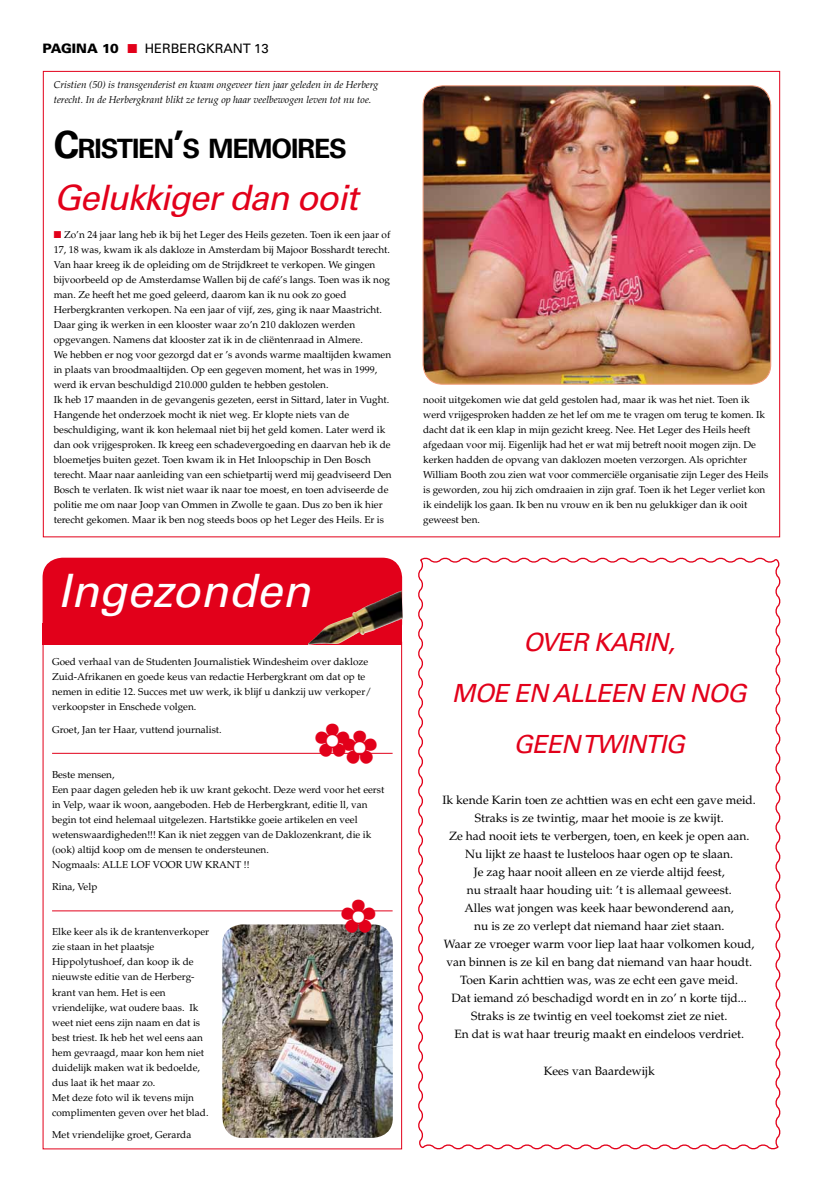
<style>
.page{position:relative;width:823px;height:1191px;background:#fff}
.page>*{position:absolute;margin:0;border:0;box-sizing:border-box;transform-origin:0 0}
.t1{font:italic 46px "Univers";color:#fff}
.t2{font:italic 35px "Univers";letter-spacing:-.03em;color:#e2001a}
.t3{font:700 26.6px "Univers";letter-spacing:-.045em;color:#000}
.t4{font:italic 25px/51px "Univers";letter-spacing:-.03em;color:#e2001a;text-align:center}
.t5{font:13px "Univers";color:#000}
.t6{font:12px/18px "Palatino";color:#000;text-align:center}
.t7{font:10px/15px "Palatino";color:#000}
.t8{font:italic 10px/15px "Palatino";color:#000}
.s1{font-weight:900}
.s2{color:#e2001a}
.s3{font-size:38px}
</style>
<div class="page">
<hr style="left:52px;top:753px;width:340px;height:1px;background:#e2001a">
<hr style="left:52px;top:910px;width:340px;height:1px;background:#e2001a">
<div style="left:43px;top:622px;width:359px;height:22px;background:#e2001a"></div>
<div style="left:43px;top:557px;width:359px;height:85px;background:#e2001a;border-radius:20px"></div>
<img style="left:424px;top:86px;width:346px;height:298px">
<div style="left:422px;top:85px;width:348px;height:300px;border:1px solid #f29a79;border-radius:20px"></div>
<svg style="left:418px;top:557px;width:363px;height:593px"></svg>
<img style="left:222px;top:924px;width:170px;height:213px">
<svg style="left:341px;top:910px;width:34px;height:22px"></svg>
<svg style="left:315px;top:752px;width:61px;height:2px"></svg>
<h3 class="t5" style="left:43px;top:41px;width:227px"><span class="s1">PAGINA 10</span> <span class="s2">■</span> HERBERGKRANT 13</h3>
<p class="t8" style="left:54px;top:77px;width:326px">Cristien (50) is transgenderist en kwam ongeveer tien jaar geleden in de Herberg terecht. In de Herbergkrant blikt ze terug op haar veelbewogen leven tot nu toe.</p>
<h3 class="t3" style="left:54px;top:133px;width:292px"><span class="s3">C</span>RISTIEN<span class="s3">’</span>S MEMOIRES</h3>
<h2 class="t2" style="left:54px;top:176px;width:305px">Gelukkiger dan ooit</h2>
<p class="t7" style="left:54px;top:227px;width:339px"><span class="s2">■</span> Zo’n 24 jaar lang heb ik bij het Leger des Heils gezeten. Toen ik een jaar of 17, 18 was, kwam ik als dakloze in Amsterdam bij Majoor Bosshardt terecht.<br>Van haar kreeg ik de opleiding om de Strijdkreet te verkopen. We gingen bijvoorbeeld op de Amsterdamse Wallen bij de café’s langs. Toen was ik nog man. Ze heeft het me goed geleerd, daarom kan ik nu ook zo goed Herbergkranten verkopen. Na een jaar of vijf, zes, ging ik naar Maastricht.<br>Daar ging ik werken in een klooster waar zo’n 210 daklozen werden opgevangen. Namens dat klooster zat ik in de cliëntenraad in Almere.<br>We hebben er nog voor gezorgd dat er ’s avonds warme maaltijden kwamen in plaats van broodmaaltijden. Op een gegeven moment, het was in 1999, werd ik ervan beschuldigd 210.000 gulden te hebben gestolen.<br>Ik heb 17 maanden in de gevangenis gezeten, eerst in Sittard, later in Vught.<br>Hangende het onderzoek mocht ik niet weg. Er klopte niets van de beschuldiging, want ik kon helemaal niet bij het geld komen. Later werd ik dan ook vrijgesproken. Ik kreeg een schadevergoeding en daarvan heb ik de bloemetjes buiten gezet. Toen kwam ik in Het Inloopschip in Den Bosch terecht. Maar naar aanleiding van een schietpartij werd mij geadviseerd Den Bosch te verlaten. Ik wist niet waar ik naar toe moest, en toen adviseerde de politie me om naar Joop van Ommen in Zwolle te gaan. Dus zo ben ik hier terecht gekomen. Maar ik ben nog steeds boos op het Leger des Heils. Er is</p>
<h1 class="t1" style="left:58px;top:563px;width:254px">Ingezonden</h1>
<p class="t7" style="left:52px;top:654px;width:320px">Goed verhaal van de Studenten Journalistiek Windesheim over dakloze Zuid-Afrikanen en goede keus van redactie Herbergkrant om dat op te nemen in editie 12. Succes met uw werk, ik blijf u dankzij uw verkoper/ verkoopster in Enschede volgen.</p>
<p class="t7" style="left:52px;top:722px;width:171px">Groet, Jan ter Haar, vuttend journalist.</p>
<p class="t7" style="left:52px;top:767px;width:333px">Beste mensen,<br>Een paar dagen geleden heb ik uw krant gekocht. Deze werd voor het eerst in Velp, waar ik woon, aangeboden. Heb de Herbergkrant, editie ll, van begin tot eind helemaal uitgelezen. Hartstikke goeie artikelen en veel wetenswaardigheden!!! Kan ik niet zeggen van de Daklozenkrant, die ik (ook) altijd koop om de mensen te ondersteunen.<br>Nogmaals: ALLE LOF VOOR UW KRANT !!</p>
<p class="t7" style="left:52px;top:879px;width:47px">Rina, Velp</p>
<p class="t7" style="left:52px;top:924px;width:158px">Elke keer als ik de krantenverkoper zie staan in het plaatsje<br>Hippolytushoef, dan koop ik de nieuwste editie van de Herberg&shy;krant van hem. Het is een vriendelijke, wat oudere baas. Ik weet niet eens zijn naam en dat is best triest. Ik heb het wel eens aan hem gevraagd, maar kon hem niet duidelijk maken wat ik bedoelde, dus laat ik het maar zo.<br>Met deze foto wil ik tevens mijn complimenten geven over het blad.</p>
<p class="t7" style="left:52px;top:1127px;width:141px">Met vriendelijke groet, Gerarda</p>
<p class="t7" style="left:423px;top:392px;width:346px">nooit uitgekomen wie dat geld gestolen had, maar ik was het niet. Toen ik werd vrijgesproken hadden ze het lef om me te vragen om terug te komen. Ik dacht dat ik een klap in mijn gezicht kreeg. Nee. Het Leger des Heils heeft afgedaan voor mij. Eigenlijk had het er wat mij betreft nooit mogen zijn. De kerken hadden de opvang van daklozen moeten verzorgen. Als oprichter William Booth zou zien wat voor commerciële organisatie zijn Leger des Heils is geworden, zou hij zich omdraaien in zijn graf. Toen ik het Leger verliet kon ik eindelijk los gaan. Ik ben nu vrouw en ik ben nu gelukkiger dan ik ooit geweest ben.</p>
<h3 class="t4" style="left:451px;top:617px;width:296px">OVER KARIN,<br>MOE EN ALLEEN EN NOG<br>GEEN TWINTIG</h3>
<p class="t6" style="left:442px;top:791px;width:315px">Ik kende Karin toen ze achttien was en echt een gave meid.<br>Straks is ze twintig, maar het mooie is ze kwijt.<br>Ze had nooit iets te verbergen, toen, en keek je open aan.<br>Nu lijkt ze haast te lusteloos haar ogen op te slaan.<br>Je zag haar nooit alleen en ze vierde altijd feest,<br>nu straalt haar houding uit: ’t is allemaal geweest.<br>Alles wat jongen was keek haar bewonderend aan,<br>nu is ze zo verlept dat niemand haar ziet staan.<br>Waar ze vroeger warm voor liep laat haar volkomen koud, van binnen is ze kil en bang dat niemand van haar houdt.<br>Toen Karin achttien was, was ze echt een gave meid.<br>Dat iemand zó beschadigd wordt en in zo’ n korte tijd...<br>Straks is ze twintig en veel toekomst ziet ze niet.<br>En dat is wat haar treurig maakt en eindeloos verdriet.</p>
<p class="t6" style="left:543px;top:1061px;width:112px">Kees van Baardewijk</p>
</div>
